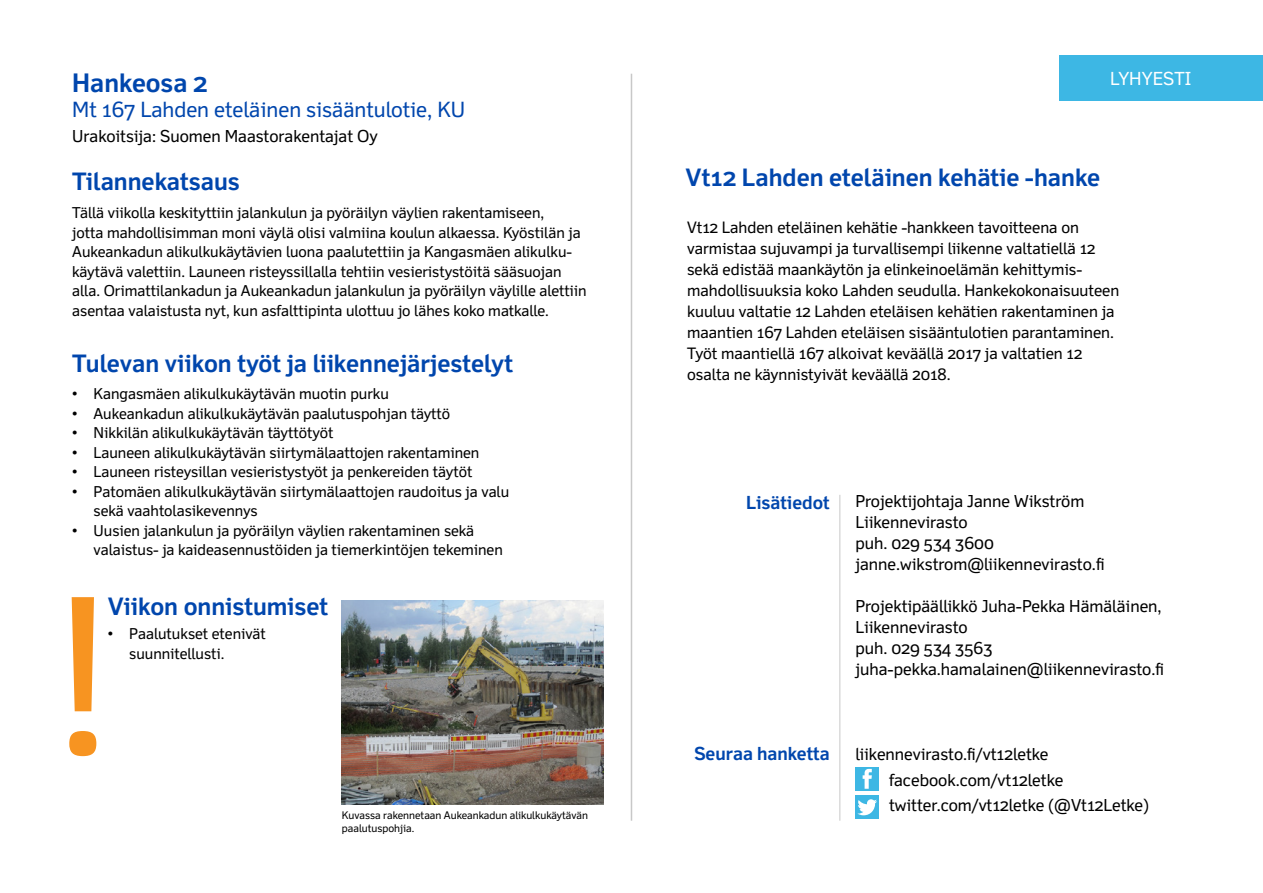
<style>
.page{position:relative;width:1263px;height:893px;background:#fff}
.page>*{position:absolute;margin:0;border:0;box-sizing:border-box;transform-origin:0 0}
.t1{font:700 25.5px "Felbridge Std";color:#0046ad}
.otsikko{font:700 24px "Felbridge Std";color:#0046ad}
.t2{font:21px "Felbridge Std";color:#0046ad}
.t3{font:700 18px "Felbridge Std";color:#0046ad}
.t4{font:18px "Felbridge Std";color:#fff}
.t5{font:16.5px "Felbridge Std";color:#000}
.leipis{font:15.75px/21px "Felbridge Std";color:#000}
.leipis-2{font:15px/19.5px "Felbridge Std";color:#000}
.kuvateksti{font:10.5px/12.6px "Felbridge Std";color:#000}
</style>
<div class="page">
<hr style="left:631px;top:74px;width:1px;height:747px;background:#c8c8c8">
<div style="left:1059px;top:55px;width:204px;height:46px;background:#3db7e4"></div>
<div style="left:855px;top:795px;width:24px;height:24px;background:#3db7e4"></div>
<div style="left:855px;top:767px;width:24px;height:24px;background:#3db7e4"></div>
<svg style="left:857px;top:799px;width:20px;height:16px"></svg>
<svg style="left:863px;top:769px;width:9px;height:20px"></svg>
<hr style="left:839px;top:495px;width:1px;height:326px;background:#c8c8c8">
<svg style="left:69px;top:597px;width:27px;height:159px"></svg>
<img style="left:342px;top:600px;width:262px;height:204px">
<p class="t1" style="left:72px;top:67px;width:137px">Hankeosa 2</p>
<p class="t2" style="left:72px;top:97px;width:394px">Mt 167 Lahden eteläinen sisääntulotie, KU</p>
<p class="t5" style="left:72px;top:127px;width:307px">Urakoitsija: Suomen Maastorakentajat Oy</p>
<p class="otsikko" style="left:72px;top:168px;width:169px">Tilannekatsaus</p>
<p class="leipis-2" style="left:72px;top:203px;width:516px">Tällä viikolla keskityttiin jalankulun ja pyöräilyn väylien rakentamiseen,<br>jotta mahdollisimman moni väylä olisi valmiina koulun alkaessa. Kyöstilän ja Aukeankadun alikulkukäytävien luona paalutettiin ja Kangasmäen alikulku&shy;käytävä valettiin. Launeen risteyssillalla tehtiin vesieristystöitä sääsuojan alla. Orimattilankadun ja Aukeankadun jalankulun ja pyöräilyn väylille alettiin asentaa valaistusta nyt, kun asfalttipinta ulottuu jo lähes koko matkalle.</p>
<p class="otsikko" style="left:72px;top:349px;width:442px">Tulevan viikon työt ja liikennejärjestelyt</p>
<p class="leipis-2" style="left:72px;top:384px;width:318px">• Kangasmäen alikulkukäytävän muotin purku</p>
<p class="leipis-2" style="left:72px;top:403px;width:379px">• Aukeankadun alikulkukäytävän paalutuspohjan täyttö</p>
<p class="leipis-2" style="left:72px;top:423px;width:263px">• Nikkilän alikulkukäytävän täyttötyöt</p>
<p class="leipis-2" style="left:72px;top:442px;width:409px">• Launeen alikulkukäytävän siirtymälaattojen rakentaminen</p>
<p class="leipis-2" style="left:72px;top:462px;width:401px">• Launeen risteysillan vesieristystyöt ja penkereiden täytöt</p>
<p class="leipis-2" style="left:94px;top:481px;width:417px;text-indent:-21px">• Patomäen alikulkukäytävän siirtymälaattojen raudoitus ja valu sekä vaahtolasikevennys</p>
<p class="leipis-2" style="left:94px;top:520px;width:411px;text-indent:-21px">• Uusien jalankulun ja pyöräilyn väylien rakentaminen sekä valaistus- ja kaideasennustöiden ja tiemerkintöjen tekeminen</p>
<p class="otsikko" style="left:108px;top:592px;width:222px">Viikon onnistumiset</p>
<p class="leipis-2" style="left:129px;top:624px;width:138px;text-indent:-21px">• Paalutukset etenivät suunnitellusti.</p>
<p class="kuvateksti" style="left:342px;top:809px;width:248px">Kuvassa rakennetaan Aukeankadun alikulkukäytävän paalutuspohjia.</p>
<p class="t4" style="left:1110px;top:68px;width:83px">LYHYESTI</p>
<p class="otsikko" style="left:686px;top:163px;width:416px">Vt12 Lahden eteläinen kehätie -hanke</p>
<p class="leipis" style="left:687px;top:217px;width:434px">Vt12 Lahden eteläinen kehätie -hankkeen tavoitteena on varmistaa sujuvampi ja turvallisempi liikenne valtatiellä 12 sekä edistää maankäytön ja elinkeinoelämän kehittymis&shy;mahdollisuuksia koko Lahden seudulla. Hankekokonaisuuteen kuuluu valtatie 12 Lahden eteläisen kehätien rakentaminen ja maantien 167 Lahden eteläisen sisääntulotien parantaminen.<br>Työt maantiellä 167 alkoivat keväällä 2017 ja valtatien 12 osalta ne käynnistyivät keväällä 2018.</p>
<p class="t3" style="left:746px;top:491px;width:85px">Lisätiedot</p>
<p class="t5" style="left:855px;top:492px;width:230px">Projektijohtaja Janne Wikström</p>
<p class="t5" style="left:855px;top:513px;width:114px">Liikennevirasto</p>
<p class="t5" style="left:855px;top:534px;width:140px">puh. 029 534 3600</p>
<p class="t5" style="left:855px;top:555px;width:251px">janne.wikstrom@liikennevirasto.fi</p>
<p class="t5" style="left:855px;top:597px;width:308px">Projektipäällikkö Juha-Pekka Hämäläinen,</p>
<p class="t5" style="left:855px;top:618px;width:114px">Liikennevirasto</p>
<p class="t5" style="left:855px;top:639px;width:138px">puh. 029 534 3563</p>
<p class="t5" style="left:855px;top:660px;width:310px">juha-pekka.hamalainen@liikennevirasto.fi</p>
<p class="t3" style="left:694px;top:743px;width:137px">Seuraa hanketta</p>
<p class="t5" style="left:855px;top:744px;width:194px">liikennevirasto.fi/vt12letke</p>
<p class="t5" style="left:889px;top:770px;width:176px">facebook.com/vt12letke</p>
<p class="t5" style="left:889px;top:795px;width:262px">twitter.com/vt12letke (@Vt12Letke)</p>
</div>
